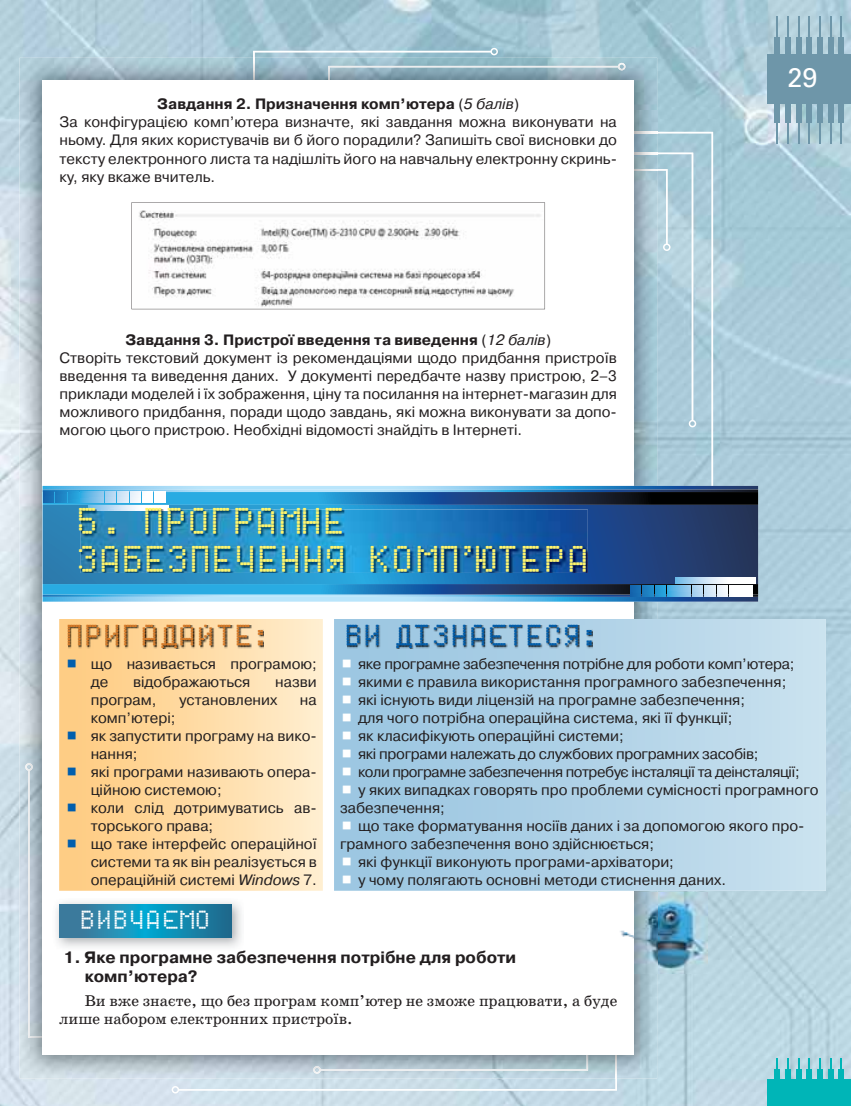
<style>
.page{position:relative;width:851px;height:1106px;background:#fff}
.page>*{position:absolute;margin:0;border:0;box-sizing:border-box;transform-origin:0 0}
.t1{font:30px/37.5px "Dotf 1";letter-spacing:-.03em;color:#fff56d}
.t2{font:27px "Univers C";color:#fff}
.t3{font:24px "Dotf 1";color:#005ead}
.t4{font:24px "Dotf 1";color:#d77b29}
.t5{font:21px "Dotf 1";color:#fff}
.t6{font:700 16.5px/19.8px "Pragmatica C";color:#221e1f}
.t7{font:15.75px/18.9px "School Book C";color:#221e1f}
.t8{font:15px/18px "Pragmatica C";color:#221e1f}
.t9{font:15px "Pragmatica C";letter-spacing:-.02em;color:#221e1f}
.t10{font:15px "Pragmatica C";letter-spacing:-.03em;color:#221e1f}
.s1{font-weight:700}
.s2{font-style:italic}
</style>
<div class="page">
<img style="left:0;top:0;width:850px;height:1106px">
<div style="left:767px;top:54px;width:83px;height:50px;background:#6e96a9"></div>
<div style="left:838px;top:37px;width:6px;height:21px;background:#6e96a9"></div>
<hr style="left:840px;top:17px;width:2px;height:24px;background:#6e96a9">
<div style="left:774px;top:102px;width:5px;height:21px;background:#6e96a9"></div>
<svg style="left:776px;top:123px;width:1px;height:20px"></svg>
<div style="left:827px;top:37px;width:6px;height:21px;background:#6e96a9"></div>
<hr style="left:829px;top:17px;width:2px;height:24px;background:#6e96a9">
<div style="left:785px;top:102px;width:5px;height:21px;background:#6e96a9"></div>
<svg style="left:787px;top:123px;width:1px;height:20px"></svg>
<div style="left:817px;top:37px;width:5px;height:21px;background:#6e96a9"></div>
<svg style="left:819px;top:17px;width:1px;height:20px"></svg>
<div style="left:795px;top:102px;width:6px;height:21px;background:#6e96a9"></div>
<hr style="left:797px;top:119px;width:2px;height:24px;background:#6e96a9">
<div style="left:806px;top:37px;width:5px;height:21px;background:#6e96a9"></div>
<svg style="left:808px;top:17px;width:1px;height:20px"></svg>
<div style="left:806px;top:102px;width:5px;height:21px;background:#6e96a9"></div>
<svg style="left:808px;top:123px;width:1px;height:20px"></svg>
<div style="left:795px;top:37px;width:6px;height:21px;background:#6e96a9"></div>
<hr style="left:797px;top:17px;width:2px;height:24px;background:#6e96a9">
<div style="left:817px;top:102px;width:5px;height:21px;background:#6e96a9"></div>
<svg style="left:819px;top:123px;width:1px;height:20px"></svg>
<div style="left:785px;top:37px;width:5px;height:21px;background:#6e96a9"></div>
<svg style="left:787px;top:17px;width:1px;height:20px"></svg>
<div style="left:827px;top:102px;width:6px;height:21px;background:#6e96a9"></div>
<hr style="left:829px;top:119px;width:2px;height:24px;background:#6e96a9">
<div style="left:774px;top:37px;width:5px;height:21px;background:#6e96a9"></div>
<svg style="left:776px;top:17px;width:1px;height:20px"></svg>
<div style="left:838px;top:102px;width:6px;height:21px;background:#6e96a9"></div>
<hr style="left:840px;top:119px;width:2px;height:24px;background:#6e96a9">
<div style="left:767px;top:1079px;width:83px;height:27px;background:#00b5b7"></div>
<div style="left:838px;top:1069px;width:6px;height:12px;background:#00b5b7"></div>
<svg style="left:840px;top:1058px;width:2px;height:11px"></svg>
<div style="left:827px;top:1069px;width:6px;height:12px;background:#00b5b7"></div>
<svg style="left:829px;top:1058px;width:2px;height:11px"></svg>
<div style="left:817px;top:1069px;width:5px;height:12px;background:#00b5b7"></div>
<div style="left:806px;top:1069px;width:5px;height:12px;background:#00b5b7"></div>
<div style="left:795px;top:1069px;width:6px;height:12px;background:#00b5b7"></div>
<svg style="left:797px;top:1058px;width:2px;height:11px"></svg>
<div style="left:785px;top:1069px;width:5px;height:12px;background:#00b5b7"></div>
<div style="left:774px;top:1069px;width:5px;height:12px;background:#00b5b7"></div>
<svg style="left:657px;top:132px;width:56px;height:354px;background:#b0cedb"></svg>
<svg style="left:178px;top:1078px;width:439px;height:12px;background:#cfe1ea"></svg>
<svg style="left:171px;top:1086px;width:8px;height:7px"></svg>
<img style="left:19px;top:58px;width:638px;height:52px">
<img style="left:19px;top:110px;width:53px;height:968px">
<img style="left:634px;top:110px;width:23px;height:376px">
<img style="left:72px;top:1054px;width:545px;height:24px">
<svg style="left:253px;top:48px;width:372px;height:33px;background:#a0bdc9"></svg>
<svg style="left:313px;top:1054px;width:275px;height:19px;background:#b0c0c8"></svg>
<svg style="left:634px;top:153px;width:62px;height:274px;background:#a9c6d3"></svg>
<img style="left:617px;top:601px;width:40px;height:477px">
<svg style="left:634px;top:132px;width:23px;height:1px"></svg>
<div style="left:43px;top:81px;width:591px;height:973px;background:#fff"></div>
<svg style="left:131px;top:202px;width:414px;height:107px"></svg>
<svg style="left:43px;top:486px;width:715px;height:115px;background:#76b5dd"></svg>
<svg style="left:43px;top:489px;width:715px;height:108px;background:#76afd4"></svg>
<svg style="left:43px;top:492px;width:715px;height:102px;background:#1f6593"></svg>
<svg style="left:43px;top:505px;width:715px;height:79px;background:#235e96"></svg>
<svg style="left:630px;top:569px;width:126px;height:27px"></svg>
<img style="left:81px;top:509px;width:506px;height:64px">
<svg style="left:43px;top:492px;width:126px;height:19px"></svg>
<svg style="left:59px;top:619px;width:264px;height:271px;background:#fedca7"></svg>
<img style="left:68px;top:625px;width:196px;height:24px">
<svg style="left:334px;top:619px;width:491px;height:271px;background:#b0d2e7"></svg>
<img style="left:347px;top:625px;width:245px;height:24px">
<img style="left:87px;top:902px;width:154px;height:45px">
<svg style="left:87px;top:904px;width:144px;height:33px;background:#178bb1"></svg>
<img style="left:620px;top:892px;width:87px;height:81px">
<svg style="left:68px;top:659px;width:8px;height:8px"></svg>
<svg style="left:68px;top:731px;width:8px;height:8px"></svg>
<svg style="left:25px;top:763px;width:62px;height:274px"></svg>
<svg style="left:343px;top:659px;width:7px;height:8px"></svg>
<svg style="left:343px;top:677px;width:7px;height:8px"></svg>
<svg style="left:343px;top:695px;width:7px;height:8px"></svg>
<svg style="left:343px;top:713px;width:7px;height:8px"></svg>
<svg style="left:343px;top:731px;width:7px;height:8px"></svg>
<svg style="left:343px;top:749px;width:7px;height:8px"></svg>
<svg style="left:343px;top:767px;width:7px;height:8px"></svg>
<svg style="left:343px;top:785px;width:7px;height:8px"></svg>
<svg style="left:343px;top:821px;width:7px;height:8px"></svg>
<svg style="left:343px;top:857px;width:7px;height:8px"></svg>
<svg style="left:343px;top:875px;width:7px;height:8px"></svg>
<p class="t8" style="left:60px;top:96px;width:559px;text-indent:98px"><span class="s1">Завдання 2. Призначення комп’ютера</span> (<span class="s2">5 балів</span>)<br>За конфігурацією комп’ютера визначте, які завдання можна виконувати на ньому. Для яких користувачів ви б його порадили? Запишіть свої висновки до тексту електронного листа та надішліть його на навчальну електронну скринь&shy;ку, яку вкаже вчитель.</p>
<p class="t8" style="left:60px;top:331px;width:559px;text-indent:66px"><span class="s1">Завдання 3. Пристрої введення та виведення</span> (<span class="s2">12 балів</span>)<br>Створіть текстовий документ із рекомендаціями щодо придбання пристроїв введення та виведення даних. У документі передбачте назву пристрою, 2–3 приклади моделей і їх зображення, ціну та посилання на інтернет-магазин для можливого придбання, поради щодо завдань, які можна виконувати за допо&shy;могою цього пристрою. Необхідні відомості знайдіть в Інтернеті.</p>
<h1 class="t1" style="left:76px;top:508px;width:515px">5. Програмне забезпечення комп’ютера</h1>
<h2 class="t2" style="left:787px;top:62px;width:32px">29</h2>
<h3 class="t4" style="left:65px;top:626px;width:208px">Пригадайте:</h3>
<p class="t8" style="left:91px;top:654px;width:228px">що називається програмою; де</p>
<p class="t8" style="left:133px;top:672px;width:119px">відображаються</p>
<p class="t8" style="left:275px;top:672px;width:43px">назви</p>
<p class="t8" style="left:91px;top:690px;width:67px">програм,</p>
<p class="t8" style="left:179px;top:690px;width:100px">установлених</p>
<p class="t8" style="left:300px;top:690px;width:18px">на</p>
<p class="t8" style="left:91px;top:708px;width:228px">комп’ютері;<br>як запустити програму на вико&shy;нання;<br>які програми називають опера&shy;ційною системою;<br>коли слід дотримуватись ав&shy;торського права;<br>що таке інтерфейс операційної системи та як він реалізується в операційній системі <span class="s2">Windows</span> 7.</p>
<h3 class="t3" style="left:344px;top:626px;width:257px">ВИ ДІЗНАЄТЕСЯ:</h3>
<p class="t9" style="left:358px;top:655px;width:437px">яке програмне забезпечення потрібне для роботи комп’ютера;</p>
<p class="t8" style="left:358px;top:672px;width:430px">якими є правила використання програмного забезпечення;</p>
<p class="t8" style="left:358px;top:690px;width:388px">які існують види ліцензій на програмне забезпечення;</p>
<p class="t8" style="left:358px;top:708px;width:376px">для чого потрібна операційна система, які її функції;</p>
<p class="t8" style="left:358px;top:726px;width:267px">як класифікують операційні системи;</p>
<p class="t9" style="left:358px;top:745px;width:402px">які програми належать до службових програмних засобів;</p>
<p class="t10" style="left:358px;top:763px;width:443px">коли програмне забезпечення потребує інсталяції та деінсталяції;</p>
<p class="t8" style="left:358px;top:780px;width:462px">у яких випадках говорять про проблеми сумісності програмного</p>
<p class="t8" style="left:340px;top:798px;width:106px">забезпечення;</p>
<p class="t8" style="left:358px;top:816px;width:448px">що таке форматування носіїв даних і за допомогою якого про-</p>
<p class="t8" style="left:340px;top:834px;width:315px">грамного забезпечення воно здійснюється;</p>
<p class="t8" style="left:358px;top:852px;width:317px">які функції виконують програми-архіватори;</p>
<p class="t8" style="left:358px;top:870px;width:369px">у чому полягають основні методи стиснення даних.</p>
<h3 class="t5" style="left:80px;top:911px;width:133px">Вивчаємо</h3>
<p class="t6" style="left:85px;top:947px;width:433px;text-indent:-21px">1. Яке програмне забезпечення потрібне для роботи комп’ютера?</p>
<p class="t7" style="left:59px;top:990px;width:559px;text-indent:26px">Ви вже знаєте, що без програм комп’ютер не зможе працювати, а буде лише набором електронних пристроїв.</p>
</div>
